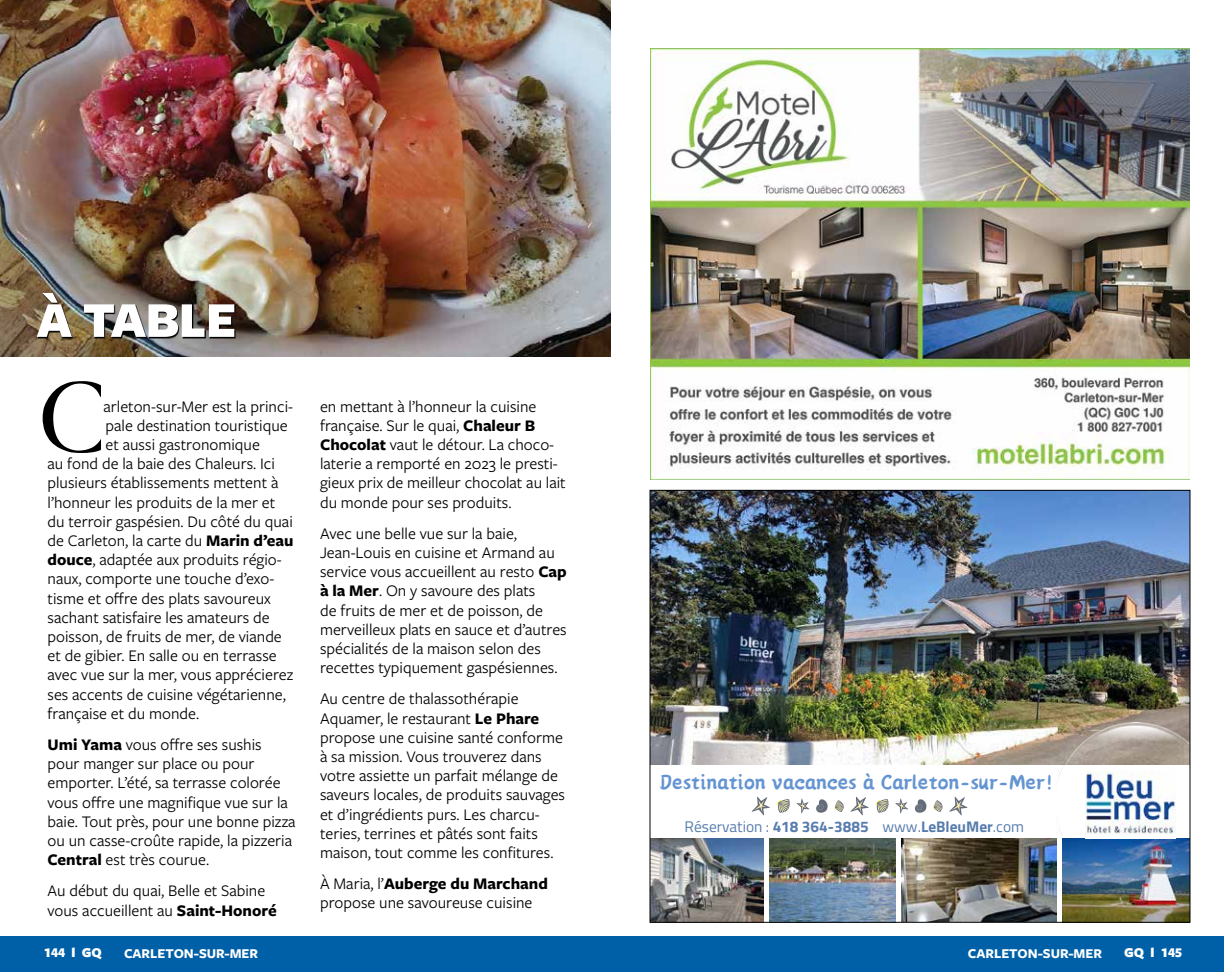
<style>
.page{position:relative;width:1224px;height:972px;background:#fff}
.page>*{position:absolute;margin:0;border:0;box-sizing:border-box;transform-origin:0 0}
.t1{font:900 52px "Freight Sans Pro";letter-spacing:-.01em;color:#fff}
.t2{font:25.8px "Canva Li";color:#6494d1}
.t3{font:16.8px/19.2px "Freight Sans Pro";color:#000}
.t4{font:15.4px "Titillium Web";color:#587dad}
.t5{font:700 14px "Freight Sans Pro";color:#fff}
.t6{font:900 14px "Freight Sans Pro";color:#fff}
.s1{font-weight:700}
</style>
<div class="page">
<div style="left:0;top:936px;width:612px;height:36px;background:#0060a7"></div>
<div style="left:612px;top:936px;width:612px;height:36px;background:#0060a7"></div>
<img style="left:0;top:0;width:611px;height:357px">
<img style="left:38px;top:294px;width:198px;height:45px">
<svg style="left:43px;top:381px;width:57px;height:72px"></svg>
<img style="left:650px;top:48px;width:540px;height:432px">
<img style="left:652px;top:492px;width:536px;height:273px">
<img style="left:652px;top:839px;width:111px;height:82px">
<img style="left:902px;top:839px;width:154px;height:82px">
<img style="left:1063px;top:839px;width:125px;height:82px">
<img style="left:769px;top:839px;width:126px;height:82px">
<svg style="left:850px;top:797px;width:19px;height:18px"></svg>
<svg style="left:949px;top:797px;width:19px;height:18px"></svg>
<svg style="left:875px;top:798px;width:33px;height:16px"></svg>
<svg style="left:933px;top:800px;width:10px;height:12px"></svg>
<svg style="left:915px;top:799px;width:12px;height:14px"></svg>
<svg style="left:752px;top:797px;width:18px;height:18px"></svg>
<svg style="left:776px;top:798px;width:34px;height:16px"></svg>
<svg style="left:834px;top:800px;width:10px;height:12px"></svg>
<svg style="left:816px;top:799px;width:12px;height:14px"></svg>
<img style="left:1057px;top:723px;width:131px;height:112px">
<h1 class="t1" style="left:37px;top:284px;width:201px">À TABLE</h1>
<p class="t3" style="left:104px;top:396px;width:191px">arleton-sur-Mer est la princi-</p>
<p class="t3" style="left:106px;top:415px;width:184px">pale destination touristique</p>
<p class="t3" style="left:106px;top:434px;width:156px">et aussi gastronomique</p>
<p class="t3" style="left:48px;top:453px;width:229px">au fond de la baie des Chaleurs. Ici</p>
<p class="t3" style="left:48px;top:473px;width:232px">plusieurs établissements mettent à</p>
<p class="t3" style="left:48px;top:492px;width:229px">l’honneur les produits de la mer et</p>
<p class="t3" style="left:48px;top:511px;width:247px">du terroir gaspésien. Du côté du quai</p>
<p class="t3" style="left:48px;top:530px;width:248px">de Carleton, la carte du <span class="s1">Marin d’eau</span></p>
<p class="t3" style="left:48px;top:549px;width:236px"><span class="s1">douce</span>, adaptée aux produits régio-</p>
<p class="t3" style="left:48px;top:569px;width:228px">naux, comporte une touche d’exo-</p>
<p class="t3" style="left:48px;top:588px;width:225px">tisme et offre des plats savoureux</p>
<p class="t3" style="left:48px;top:607px;width:224px">sachant satisfaire les amateurs de</p>
<p class="t3" style="left:48px;top:626px;width:236px">poisson, de fruits de mer, de viande</p>
<p class="t3" style="left:48px;top:645px;width:231px">et de gibier. En salle ou en terrasse</p>
<p class="t3" style="left:48px;top:665px;width:247px">avec vue sur la mer, vous apprécierez</p>
<p class="t3" style="left:48px;top:684px;width:240px">ses accents de cuisine végétarienne,</p>
<p class="t3" style="left:48px;top:703px;width:152px">française et du monde.</p>
<p class="t3" style="left:48px;top:734px;width:250px"><span class="s1">Umi Yama</span> vous offre ses sushis pour manger sur place ou pour emporter. L’été, sa terrasse colorée vous offre une magnifique vue sur la baie. Tout près, pour une bonne pizza ou un casse-croûte rapide, la pizzeria <span class="s1">Central</span> est très courue.</p>
<p class="t3" style="left:48px;top:881px;width:231px">Au début du quai, Belle et Sabine vous accueillent au <span class="s1">Saint-Honoré</span></p>
<p class="t3" style="left:320px;top:396px;width:247px">en mettant à l’honneur la cuisine française. Sur le quai, <span class="s1">Chaleur B Chocolat</span> vaut le détour. La choco&shy;laterie a remporté en 2023 le presti&shy;gieux prix de meilleur chocolat au lait du monde pour ses produits.</p>
<p class="t3" style="left:320px;top:523px;width:248px">Avec une belle vue sur la baie, Jean-Louis en cuisine et Armand au service vous accueillent au resto <span class="s1">Cap à la Mer</span>. On y savoure des plats<br>de fruits de mer et de poisson, de merveilleux plats en sauce et d’autres spécialités de la maison selon des recettes typiquement gaspésiennes.</p>
<p class="t3" style="left:320px;top:689px;width:247px">Au centre de thalassothérapie Aquamer, le restaurant <span class="s1">Le Phare </span>propose une cuisine santé conforme à sa mission. Vous trouverez dans votre assiette un parfait mélange de saveurs locales, de produits sauvages et d’ingrédients purs. Les charcu&shy;teries, terrines et pâtés sont faits maison, tout comme les confitures.</p>
<p class="t3" style="left:320px;top:873px;width:229px">À Maria, l’<span class="s1">Auberge du Marchand </span>propose une savoureuse cuisine</p>
<h2 class="t2" style="left:660px;top:764px;width:396px">Destination vacances à Carleton-sur-Mer!</h2>
<p class="t4" style="left:685px;top:815px;width:341px">Réservation : <span class="s1">418 364-3885</span> www.<span class="s1">LeBleuMer</span>.com</p>
<p class="t6" style="left:44px;top:943px;width:59px">144 l GQ</p>
<p class="t6" style="left:1124px;top:943px;width:59px">GQ l 145</p>
<p class="t5" style="left:124px;top:943px;width:136px">CARLETON-SUR-MER</p>
<p class="t5" style="left:968px;top:943px;width:136px">CARLETON-SUR-MER</p>
</div>
